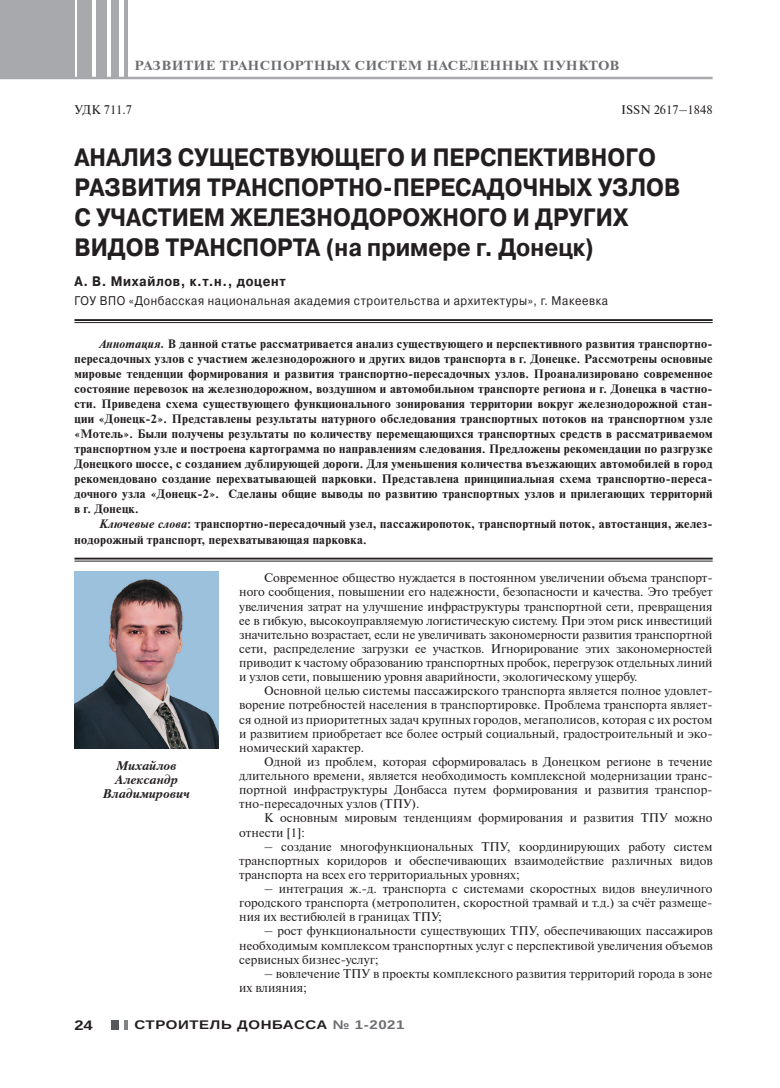
<style>
.page{position:relative;width:780px;height:1088px;background:#fff}
.page>*{position:absolute;margin:0;border:0;box-sizing:border-box;transform-origin:0 0}
.t1{font:700 25px/30px "Pragmatica C";color:#231f20;scale:.9 1}
.t2{font:700 13.75px "Pragmatica C";letter-spacing:.05em;color:#231f20;scale:.9 1}
.t3{font:700 13.75px "Arimo";color:#231f20;scale:1.2 1}
.t4{font:700 13.12px "Newton C";letter-spacing:.035em;color:#6c6d70;scale:1.1 1}
.t5{font:12.5px/14.1px "Newton C";color:#231f20;text-align:justify}
.t6{font:12.5px "Pragmatica C";letter-spacing:.05em;color:#231f20;scale:.9 1}
.t7{font:italic 700 12.5px/13.8px "Petersburg CTT";color:#231f20;text-align:center}
.t8{font:700 12.5px "Arimo";letter-spacing:.04em;color:#231f20;scale:1.2 1}
.t9{font:700 12.12px/15px "Newton C";letter-spacing:.025em;color:#231f20;text-align:justify}
.s1{font-style:italic}
.s2{color:#6c6d70}
</style>
<div class="page">
<div style="left:0;top:0;width:74px;height:78px;background:#a8a9ad"></div>
<div style="left:78px;top:0;width:14px;height:78px;background:#a8a9ad"></div>
<div style="left:96px;top:0;width:11px;height:78px;background:#a8a9ad"></div>
<div style="left:111px;top:0;width:7px;height:78px;background:#a8a9ad"></div>
<hr style="left:124px;top:0;width:3px;height:78px;background:#a8a9ad">
<div style="left:111px;top:1020px;width:7px;height:9px;background:#57585a"></div>
<svg style="left:124px;top:1020px;width:3px;height:9px"></svg>
<hr style="left:0;top:77px;width:712px;height:2px;background:#a8a9ad">
<hr style="left:74px;top:319px;width:638px;height:2px;background:#231f20">
<hr style="left:74px;top:322px;width:638px;height:1px;background:#231f20">
<hr style="left:74px;top:558px;width:638px;height:1px;background:#231f20">
<hr style="left:74px;top:561px;width:638px;height:1px;background:#231f20">
<img style="left:74px;top:571px;width:144px;height:177px">
<p class="t4" style="left:134px;top:58px;width:442px">РАЗВИТИЕ ТРАНСПОРТНЫХ СИСТЕМ НАСЕЛЕННЫХ ПУНКТОВ</p>
<p class="t5" style="left:621px;top:103px;width:93px">ISSN 2617–1848</p>
<p class="t5" style="left:74px;top:103px;width:59px">УДК 711.7</p>
<h1 class="t1" style="left:74px;top:143px;width:674px">АНАЛИЗ СУЩЕСТВУЮЩЕГО И ПЕРСПЕКТИВНОГО РАЗВИТИЯ ТРАНСПОРТНО-ПЕРЕСАДОЧНЫХ УЗЛОВ С УЧАСТИЕМ ЖЕЛЕЗНОДОРОЖНОГО И ДРУГИХ ВИДОВ ТРАНСПОРТА (на примере г. Донецк)</h1>
<p class="t2" style="left:74px;top:274px;width:236px">А. В. Михайлов, к.т.н., доцент</p>
<p class="t6" style="left:74px;top:294px;width:594px">ГОУ ВПО «Донбасская национальная академия строительства и архитектуры», г. Макеевка</p>
<p class="t9" style="left:74px;top:336px;width:639px;text-indent:25px"><span class="s1">Аннотация.</span> В данной статье рассматривается анализ существующего и перспективного развития транспортно&shy;пересадочных узлов с участием железнодорожного и других видов транспорта в г. Донецке. Рассмотрены основные мировые тенденции формирования и развития транспортно-пересадочных узлов. Проанализировано современное состояние перевозок на железнодорожном, воздушном и автомобильном транспорте региона и г. Донецка в частно&shy;сти. Приведена схема существующего функционального зонирования территории вокруг железнодорожной стан&shy;ции «Донецк-2». Представлены результаты натурного обследования транспортных потоков на транспортном узле «Мотель». Были получены результаты по количеству перемещающихся транспортных средств в рассматриваемом транспортном узле и построена картограмма по направлениям следования. Предложены рекомендации по разгрузке Донецкого шоссе, с созданием дублирующей дороги. Для уменьшения количества въезжающих автомобилей в город рекомендовано создание перехватывающей парковки. Представлена принципиальная схема транспортно-переса&shy;дочного узла «Донецк-2». Сделаны общие выводы по развитию транспортных узлов и прилегающих территорий в г. Донецк.</p>
<p class="t9" style="left:74px;top:517px;width:639px;text-indent:25px"><span class="s1">Ключевые слова</span>: транспортно-пересадочный узел, пассажиропоток, транспортный поток, автостанция, желез&shy;нодорожный транспорт, перехватывающая парковка.</p>
<p class="t7" style="left:103px;top:759px;width:88px">Михайлов<br>Александр<br>Владимирович</p>
<p class="t5" style="left:239px;top:571px;width:475px;text-indent:25px">Современное общество нуждается в постоянном увеличении объема транспорт&shy;ного сообщения, повышении его надежности, безопасности и качества. Это требует увеличения затрат на улучшение инфраструктуры транспортной сети, превращения ее в гибкую, высокоуправляемую логистическую систему. При этом риск инвестиций значительно возрастает, если не увеличивать закономерности развития транспортной сети, распределение загрузки ее участков. Игнорирование этих закономерностей приводит к частому образованию транспортных пробок, перегрузок отдельных линий и узлов сети, повышению уровня аварийности, экологическому ущербу.</p>
<p class="t5" style="left:239px;top:684px;width:475px;text-indent:25px">Основной целью системы пассажирского транспорта является полное удовлет&shy;ворение потребностей населения в транспортировке. Проблема транспорта являет&shy;ся одной из приоритетных задач крупных городов, мегаполисов, которая с их ростом и развитием приобретает все более острый социальный, градостроительный и эко&shy;номический характер.</p>
<p class="t5" style="left:239px;top:754px;width:475px;text-indent:25px">Одной из проблем, которая сформировалась в Донецком регионе в течение длительного времени, является необходимость комплексной модернизации транс&shy;портной инфраструктуры Донбасса путем формирования и развития транспор&shy;тно-пересадочных узлов (ТПУ).</p>
<p class="t5" style="left:239px;top:811px;width:475px;text-indent:25px">К основным мировым тенденциям формирования и развития ТПУ можно отнести [1]:</p>
<p class="t5" style="left:239px;top:839px;width:475px;text-indent:25px">– создание многофункциональных ТПУ, координирующих работу систем транспортных коридоров и обеспечивающих взаимодействие различных видов транспорта на всех его территориальных уровнях;</p>
<p class="t5" style="left:239px;top:882px;width:475px;text-indent:25px">– интеграция ж.-д. транспорта с системами скоростных видов внеуличного городского транспорта (метрополитен, скоростной трамвай и т.д.) за счёт размеще&shy;ния их вестибюлей в границах ТПУ;</p>
<p class="t5" style="left:239px;top:924px;width:475px;text-indent:25px">– рост функциональности существующих ТПУ, обеспечивающих пассажиров необходимым комплексом транспортных услуг с перспективой увеличения объемов сервисных бизнес-услуг;</p>
<p class="t5" style="left:239px;top:966px;width:475px;text-indent:25px">– вовлечение ТПУ в проекты комплексного развития территорий города в зоне их влияния;</p>
<p class="t3" style="left:74px;top:1016px;width:17px">24</p>
<p class="t8" style="left:134px;top:1016px;width:226px">СТРОИТЕЛЬ ДОНБАССА <span class="s2">№ 1-2021</span></p>
</div>
